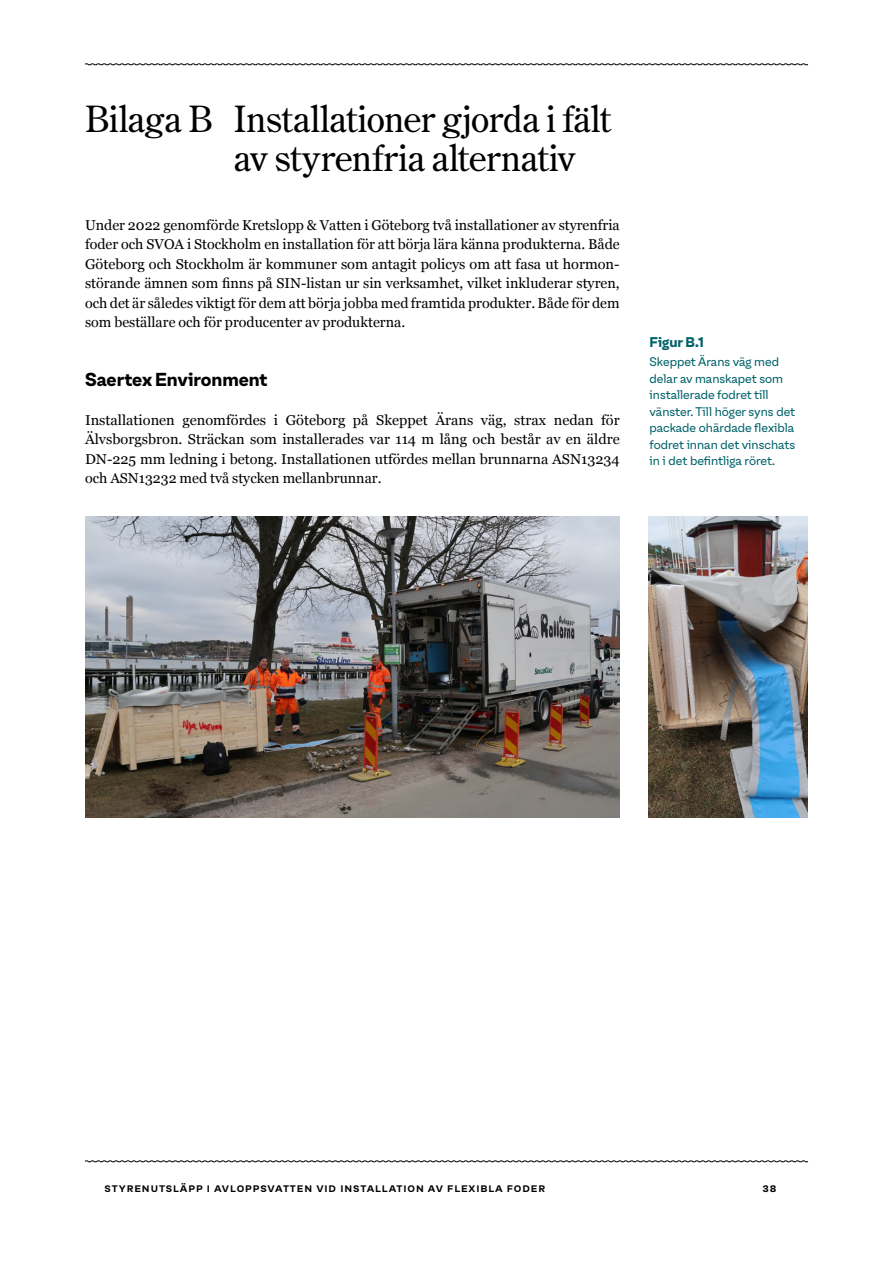
<style>
.page{position:relative;width:893px;height:1263px;background:#fff}
.page>*{position:absolute;margin:0;border:0;box-sizing:border-box;transform-origin:0 0}
.t1{font:36px/39px "Century Old Style Std";letter-spacing:-.01em;color:#000}
.t2{font:700 18px "Oli Grotesk L";letter-spacing:-.005em;color:#000}
.t3{font:14.25px/19.5px "Georgia";color:#000;text-align:justify}
.t4{font:700 13.5px "Oli Grotesk L";color:#00616a}
.t5{font:12px/16.5px "Oli Grotesk L";color:#00616a}
.t6{font:500 12px "Oli Grotesk L";letter-spacing:.075em;color:#000}
</style>
<div class="page">
<svg style="left:85px;top:1160px;width:723px;height:2px"></svg>
<svg style="left:85px;top:63px;width:723px;height:3px"></svg>
<img style="left:85px;top:517px;width:535px;height:301px">
<img style="left:648px;top:517px;width:160px;height:301px">
<h1 class="t1" style="left:234px;top:99px;width:378px;text-indent:-149px">Bilaga B Installationer gjorda i fält av styrenfria alternativ</h1>
<p class="t3" style="left:85px;top:214px;width:536px">Under 2022 genomförde Kretslopp &amp; Vatten i Göteborg två installationer av styrenfria foder och SVOA i Stockholm en installation för att börja lära känna produkterna. Både Göteborg och Stockholm är kommuner som antagit policys om att fasa ut hormon&shy;störande ämnen som finns på SIN-listan ur sin verksamhet, vilket inkluderar styren, och det är således viktigt för dem att börja jobba med framtida produkter. Både för dem som beställare och för producenter av produkterna.</p>
<p class="t2" style="left:85px;top:365px;width:184px">Saertex Environment</p>
<p class="t3" style="left:85px;top:409px;width:536px">Installationen genomfördes i Göteborg på Skeppet Ärans väg, strax nedan för Älvsborgsbron. Sträckan som installerades var 114 m lång och består av en äldre DN-225 mm ledning i betong. Installationen utfördes mellan brunnarna ASN13234 och ASN13232 med två stycken mellanbrunnar.</p>
<p class="t4" style="left:649px;top:331px;width:56px">Figur B.1</p>
<p class="t5" style="left:649px;top:352px;width:147px">Skeppet Ärans väg med delar av manskapet som installerade fodret till vänster. Till höger syns det packade ohärdade flexibla fodret innan det vinschats in i det befintliga röret.</p>
<p class="t6" style="left:105px;top:1178px;width:442px">Styrenutsläpp i avloppsvatten vid installation av flexibla foder</p>
<p class="t6" style="left:762px;top:1178px;width:16px">38</p>
</div>
